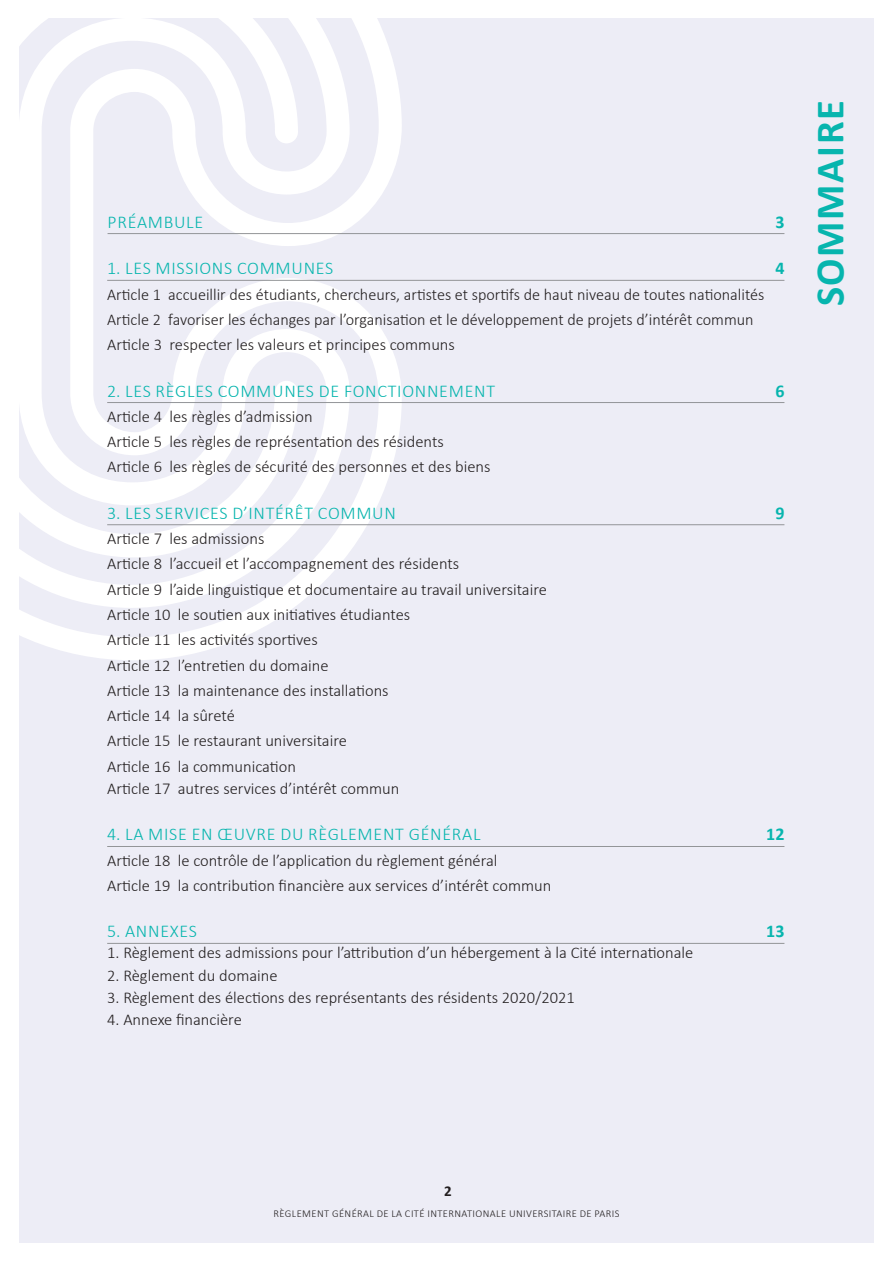
<style>
.page{position:relative;width:893px;height:1263px;background:#fff}
.page>*{position:absolute;margin:0;border:0;box-sizing:border-box;transform-origin:0 0}
.t1{font:700 40.5px "Calibri";letter-spacing:.04em;color:#07b5ae}
.t2{font:300 18px "Calibri";letter-spacing:.04em;color:#07b5ae}
.t3{font:700 18px "Calibri";color:#07b5ae}
.t4{font:300 16.5px "Calibri";color:#231f20}
.t5{font:700 15px "Calibri";color:#231f20}
.t6{font:300 10.5px "Calibri";letter-spacing:.04em;color:#231f20}
</style>
<div class="page">
<div style="left:20px;top:18px;width:854px;height:1225px;background:#ededf6"></div>
<svg style="left:19px;top:18px;width:383px;height:642px"></svg>
<svg style="left:19px;top:18px;width:331px;height:590px"></svg>
<hr style="left:108px;top:233px;width:676px;height:1px;background:#939598">
<hr style="left:107px;top:280px;width:677px;height:1px;background:#939598">
<hr style="left:107px;top:402px;width:677px;height:1px;background:#939598">
<hr style="left:107px;top:524px;width:677px;height:1px;background:#939598">
<hr style="left:107px;top:846px;width:677px;height:1px;background:#939598">
<hr style="left:107px;top:943px;width:677px;height:1px;background:#939598">
<p class="t2" style="left:108px;top:210px;width:97px">PRÉAMBULE</p>
<p class="t3" style="left:775px;top:209px;width:11px">3</p>
<p class="t2" style="left:107px;top:257px;width:228px">1. LES MISSIONS COMMUNES</p>
<p class="t3" style="left:775px;top:256px;width:11px">4</p>
<p class="t4" style="left:107px;top:284px;width:659px">Article 1 accueillir des étudiants, chercheurs, artistes et sportifs de haut niveau de toutes nationalités</p>
<p class="t4" style="left:107px;top:309px;width:648px">Article 2 favoriser les échanges par l’organisation et le développement de projets d’intérêt commun</p>
<p class="t4" style="left:107px;top:334px;width:349px">Article 3 respecter les valeurs et principes communs</p>
<p class="t2" style="left:107px;top:379px;width:389px">2. LES RÈGLES COMMUNES DE FONCTIONNEMENT</p>
<p class="t3" style="left:775px;top:378px;width:11px">6</p>
<p class="t4" style="left:107px;top:406px;width:207px">Article 4 les règles d’admission</p>
<p class="t4" style="left:107px;top:431px;width:338px">Article 5 les règles de représentation des résidents</p>
<p class="t4" style="left:107px;top:457px;width:385px">Article 6 les règles de sécurité des personnes et des biens</p>
<p class="t2" style="left:107px;top:502px;width:290px">3. LES SERVICES D’INTÉRÊT COMMUN</p>
<p class="t3" style="left:775px;top:500px;width:11px">9</p>
<p class="t4" style="left:107px;top:528px;width:159px">Article 7 les admissions</p>
<p class="t4" style="left:107px;top:554px;width:354px">Article 8 l’accueil et l’accompagnement des résidents</p>
<p class="t4" style="left:107px;top:579px;width:441px">Article 9 l’aide linguistique et documentaire au travail universitaire</p>
<p class="t4" style="left:107px;top:604px;width:305px">Article 10 le soutien aux initiatives étudiantes</p>
<p class="t4" style="left:107px;top:629px;width:212px">Article 11 les activités sportives</p>
<p class="t4" style="left:107px;top:655px;width:223px">Article 12 l’entretien du domaine</p>
<p class="t4" style="left:107px;top:680px;width:283px">Article 13 la maintenance des installations</p>
<p class="t4" style="left:107px;top:705px;width:129px">Article 14 la sûreté</p>
<p class="t4" style="left:107px;top:731px;width:241px">Article 15 le restaurant universitaire</p>
<p class="t4" style="left:107px;top:756px;width:190px">Article 16 la communication</p>
<p class="t4" style="left:107px;top:778px;width:294px">Article 17 autres services d’intérêt commun</p>
<p class="t2" style="left:107px;top:823px;width:375px">4. LA MISE EN ŒUVRE DU RÈGLEMENT GÉNÉRAL</p>
<p class="t3" style="left:766px;top:822px;width:20px">12</p>
<p class="t4" style="left:107px;top:850px;width:392px">Article 18 le contrôle de l’application du règlement général</p>
<p class="t4" style="left:107px;top:875px;width:446px">Article 19 la contribution financière aux services d’intérêt commun</p>
<p class="t2" style="left:107px;top:920px;width:91px">5. ANNEXES</p>
<p class="t3" style="left:766px;top:919px;width:20px">13</p>
<p class="t4" style="left:107px;top:943px;width:588px">1. Règlement des admissions pour l’attribution d’un hébergement à la Cité internationale</p>
<p class="t4" style="left:107px;top:965px;width:172px">2. Règlement du domaine</p>
<p class="t4" style="left:107px;top:987px;width:469px">3. Règlement des élections des représentants des résidents 2020/2021</p>
<p class="t4" style="left:107px;top:1009px;width:136px">4. Annexe financière</p>
<p class="t1" style="left:801px;top:306px;width:208px;rotate:-90deg">SOMMAIRE</p>
<p class="t5" style="left:444px;top:1180px;width:9px">2</p>
<p class="t6" style="left:273px;top:1207px;width:347px">RÈGLEMENT GÉNÉRAL DE LA CITÉ INTERNATIONALE UNIVERSITAIRE DE PARIS</p>
</div>
